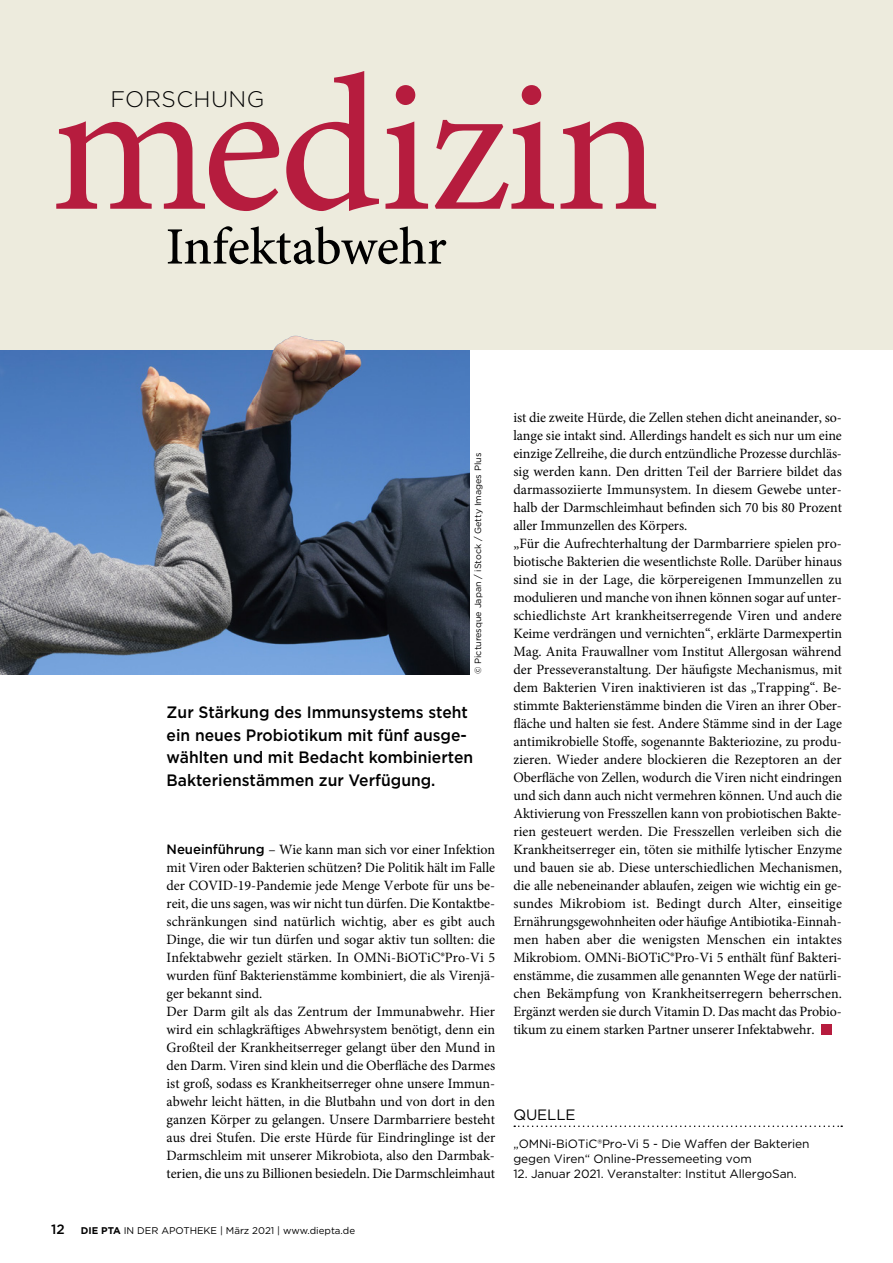
<style>
.page{position:relative;width:893px;height:1263px;background:#fff}
.page>*{position:absolute;margin:0;border:0;box-sizing:border-box;transform-origin:0 0}
.t1{font:193.5px "Minion Pro";letter-spacing:-.02em;color:#b61c3e}
.t2{font:500 52.5px "Minion Pro";letter-spacing:-.005em;color:#000}
.t3{font:300 22.5px "Gotham";letter-spacing:.02em;color:#000}
.t4{font:500 16.5px/22.5px "Gotham";color:#000;scale:.95 1}
.t5{font:15px "Gotham";letter-spacing:-.01em;color:#000}
.t6{font:14.25px/18px "Minion Pro";letter-spacing:-.005em;color:#000}
.t7{font:500 13.5px "Gotham";color:#000}
.t8{font:12px/15px "Gotham";letter-spacing:-.01em;color:#000}
.t9{font:9.75px "Gotham";color:#000}
.t10{font:9px "Gotham";color:#000}
.s1{font-family:"Gotham";font-weight:500;font-size:13.5px}
.s2{font-weight:700}
</style>
<div class="page">
<div style="left:0;top:0;width:893px;height:350px;background:#edebdd"></div>
<div style="left:821px;top:1024px;width:11px;height:10px;background:#b61c3e"></div>
<img style="left:0;top:350px;width:470px;height:324px">
<svg style="left:514px;top:1125px;width:328px;height:2px"></svg>
<img style="left:259px;top:336px;width:102px;height:54px">
<h1 class="t1" style="left:51px;top:17px;width:611px">medizin</h1>
<h3 class="t3" style="left:111px;top:85px;width:155px">FORSCHUNG</h3>
<h2 class="t2" style="left:166px;top:211px;width:282px">Infektabwehr</h2>
<p class="t10" style="left:472px;top:674px;width:223px;rotate:-90deg">© Picturesque Japan / iStock / Getty Images Plus</p>
<p class="t4" style="left:167px;top:701px;width:324px">Zur Stärkung des Immunsystems steht ein neues Probiotikum mit fünf ausge&shy;wählten und mit Bedacht kombinierten Bakterienstämmen zur Verfügung.</p>
<p class="t6" style="left:167px;top:841px;width:330px"><span class="s1">Neueinführung</span> – Wie kann man sich vor einer Infektion mit Viren oder Bakterien schützen? Die Politik hält im Falle der COVID-19-Pandemie jede Menge Verbote für uns be&shy;reit, die uns sagen, was wir nicht tun dürfen. Die Kontaktbe&shy;schränkungen sind natürlich wichtig, aber es gibt auch Dinge, die wir tun dürfen und sogar aktiv tun sollten: die Infektabwehr gezielt stärken. In OMNi-BiOTiC®Pro-Vi 5 wurden fünf Bakterienstämme kombiniert, die als Virenjä&shy;ger bekannt sind.<br>Der Darm gilt als das Zentrum der Immunabwehr. Hier wird ein schlagkräftiges Abwehrsystem benötigt, denn ein Großteil der Krankheitserreger gelangt über den Mund in den Darm. Viren sind klein und die Oberfläche des Darmes ist groß, sodass es Krankheitserreger ohne unsere Immun&shy;abwehr leicht hätten, in die Blutbahn und von dort in den ganzen Körper zu gelangen. Unsere Darmbarriere besteht aus drei Stufen. Die erste Hürde für Eindringlinge ist der Darmschleim mit unserer Mikrobiota, also den Darmbak&shy;terien, die uns zu Billionen besiedeln. Die Darmschleimhaut</p>
<p class="t7" style="left:51px;top:1220px;width:15px">12</p>
<p class="t9" style="left:81px;top:1224px;width:276px"><span class="s2">DIE PTA</span> IN DER APOTHEKE | März 2021 | www.diepta.de</p>
<p class="t6" style="left:513px;top:409px;width:330px">ist die zweite Hürde, die Zellen stehen dicht aneinander, so&shy;lange sie intakt sind. Allerdings handelt es sich nur um eine einzige Zellreihe, die durch entzündliche Prozesse durchläs&shy;sig werden kann. Den dritten Teil der Barriere bildet das darmassoziierte Immunsystem. In diesem Gewebe unter&shy;halb der Darmschleimhaut befinden sich 70 bis 80 Prozent aller Immunzellen des Körpers.<br>„Für die Aufrechterhaltung der Darmbarriere spielen pro&shy;biotische Bakterien die wesentlichste Rolle. Darüber hinaus sind sie in der Lage, die körpereigenen Immunzellen zu modulieren und manche von ihnen können sogar auf unter&shy;schiedlichste Art krankheitserregende Viren und andere Keime verdrängen und vernichten“, erklärte Darmexpertin Mag. Anita Frauwallner vom Institut Allergosan während der Presseveranstaltung. Der häufigste Mechanismus, mit dem Bakterien Viren inaktivieren ist das „Trapping“. Be&shy;stimmte Bakterienstämme binden die Viren an ihrer Ober&shy;fläche und halten sie fest. Andere Stämme sind in der Lage antimikrobielle Stoffe, sogenannte Bakteriozine, zu produ&shy;zieren. Wieder andere blockieren die Rezeptoren an der Oberfläche von Zellen, wodurch die Viren nicht eindringen und sich dann auch nicht vermehren können. Und auch die Aktivierung von Fresszellen kann von probiotischen Bakte&shy;rien gesteuert werden. Die Fresszellen verleiben sich die Krankheitserreger ein, töten sie mithilfe lytischer Enzyme und bauen sie ab. Diese unterschiedlichen Mechanismen, die alle nebeneinander ablaufen, zeigen wie wichtig ein ge&shy;sundes Mikrobiom ist. Bedingt durch Alter, einseitige Ernährungsgewohnheiten oder häufige Antibiotika-Einnah&shy;men haben aber die wenigsten Menschen ein intaktes Mikrobiom. OMNi-BiOTiC®Pro-Vi 5 enthält fünf Bakteri&shy;enstämme, die zusammen alle genannten Wege der natürli&shy;chen Bekämpfung von Krankheitserregern beherrschen.<br>Ergänzt werden sie durch Vitamin D. Das macht das Probio&shy;tikum zu einem starken Partner unserer Infektabwehr.</p>
<p class="t5" style="left:513px;top:1105px;width:64px">QUELLE</p>
<p class="t8" style="left:513px;top:1136px;width:298px">„OMNi-BiOTiC®Pro-Vi 5 - Die Waffen der Bakterien gegen Viren“ Online-Pressemeeting vom</p>
<p class="t8" style="left:513px;top:1166px;width:285px">12. Januar 2021. Veranstalter: Institut AllergoSan.</p>
</div>
